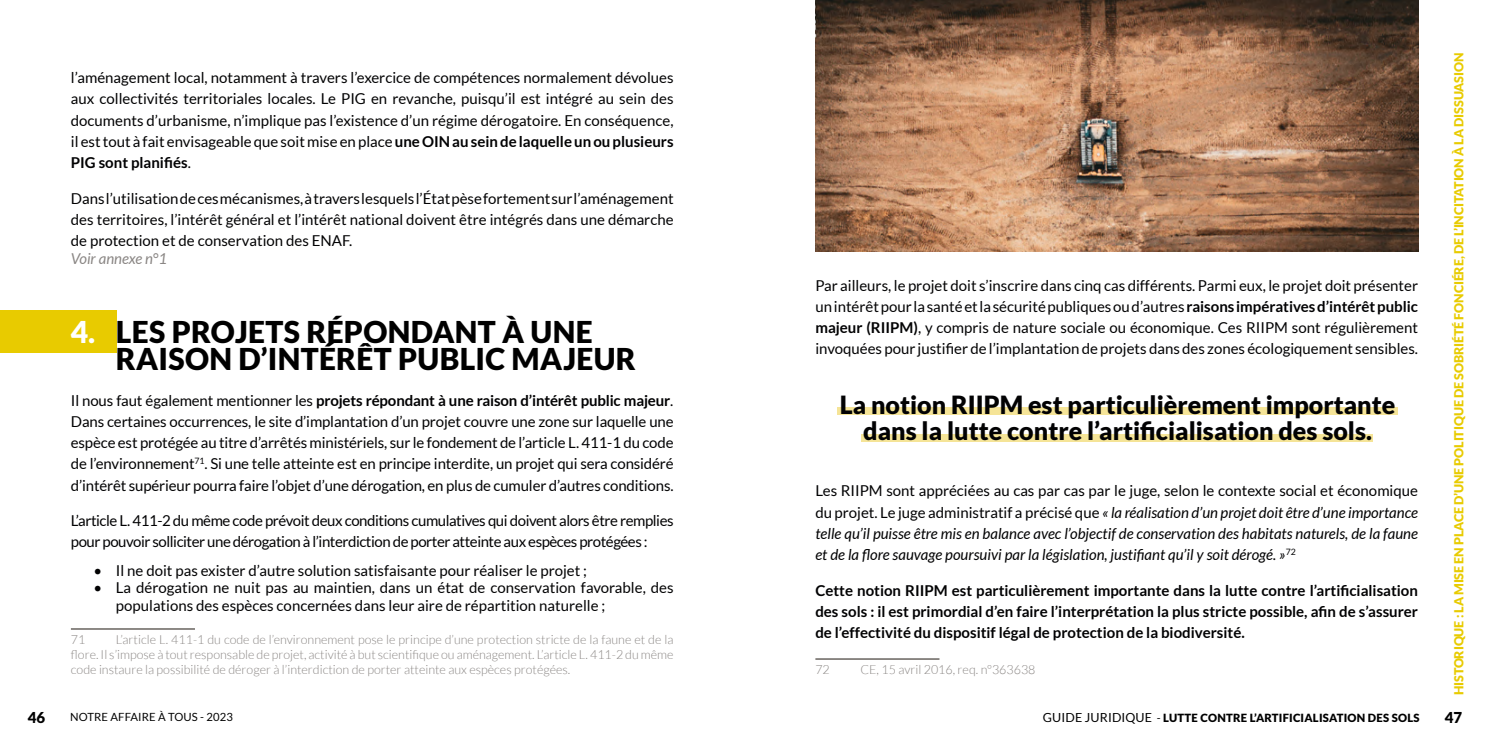
<style>
.page{position:relative;width:1489px;height:745px;background:#fff}
.page>*{position:absolute;margin:0;border:0;box-sizing:border-box;transform-origin:0 0}
.t1{font:900 30px/27.5px "Lato";letter-spacing:.01em;color:#000}
.t2{font:900 25px/26.2px "Lato";color:#020203;text-align:center}
.t3{font:15px/21.2px "Lato";color:#020203;text-align:justify}
.t4{font:italic 15px/21.2px "Lato";color:#020203;text-align:justify}
.t5{font:700 15px/21.2px "Lato";color:#020203;text-align:justify}
.t6{font:15px/21.2px "Lato";letter-spacing:-.03em;color:#020203}
.t7{font:italic 15px "Lato";color:#8a8684}
.t8{font:900 15px "Lato";color:#000}
.t9{font:300 12.5px/15px "Lato";color:#8a8684;text-align:justify}
.t10{font:900 12.5px "Lato";letter-spacing:-.01em;color:#e8cb00}
.t11{font:900 11.25px "Lato";letter-spacing:.02em;color:#000}
.t12{font:11.25px "Lato";letter-spacing:.01em;color:#000}
.s1{font-weight:700}
.s2{color:#fff}
.s3{font-style:normal}
.s4{font-weight:400;font-size:12.5px}
.s5{font-weight:400}
</style>
<div class="page">
<div style="left:0;top:310px;width:117px;height:43px;background:#e8cb00"></div>
<hr style="left:71px;top:628px;width:124px;height:1px;background:#1d160f">
<hr style="left:815px;top:658px;width:124px;height:1px;background:#1d160f">
<img style="left:815px;top:0;width:602px;height:252px">
<div style="left:837px;top:407px;width:560px;height:8px;background:#f5e497"></div>
<div style="left:861px;top:433px;width:511px;height:8px;background:#f5e497"></div>
<p class="t3" style="left:71px;top:67px;width:604px">l’aménagement local, notamment à travers l’exercice de compétences normalement dévolues aux collectivités territoriales locales. Le PIG en revanche, puisqu’il est intégré au sein des documents d’urbanisme, n’implique pas l’existence d’un régime dérogatoire. En conséquence, il est tout à fait envisageable que soit mise en place <span class="s1">une OIN au sein de laquelle un ou plusieurs PIG sont planifiés</span>.</p>
<p class="t3" style="left:71px;top:187px;width:604px">Dans l’utilisation de ces mécanismes, à travers lesquels l’État pèse fortement sur l’aménagement des territoires, l’intérêt général et l’intérêt national doivent être intégrés dans une démarche de protection et de conservation des ENAF.</p>
<p class="t7" style="left:71px;top:250px;width:98px">Voir annexe n°1</p>
<h1 class="t1" style="left:116px;top:317px;width:521px;text-indent:-45px"><span class="s2">4.</span> LES PROJETS RÉPONDANT À UNE<br>RAISON D’INTÉRÊT PUBLIC MAJEUR</h1>
<p class="t3" style="left:71px;top:389px;width:604px">Il nous faut également mentionner les <span class="s1">projets répondant à une raison d’intérêt public majeur</span>.<br>Dans certaines occurrences, le site d’implantation d’un projet couvre une zone sur laquelle une espèce est protégée au titre d’arrêtés ministériels, sur le fondement de l’article L. 411-1 du code de l’environnement<sup>71</sup>. Si une telle atteinte est en principe interdite, un projet qui sera considéré d’intérêt supérieur pourra faire l’objet d’une dérogation, en plus de cumuler d’autres conditions.</p>
<p class="t6" style="left:71px;top:509px;width:604px">L’article L. 411-2 du même code prévoit deux conditions cumulatives qui doivent alors être remplies pour pouvoir solliciter une dérogation à l’interdiction de porter atteinte aux espèces protégées :</p>
<p class="t3" style="left:93px;top:559px;width:495px">• Il ne doit pas exister d’autre solution satisfaisante pour réaliser le projet ;</p>
<p class="t3" style="left:116px;top:578px;width:559px;line-height:17.5px;text-indent:-22px">• La dérogation ne nuit pas au maintien, dans un état de conservation favorable, des populations des espèces concernées dans leur aire de répartition naturelle ;</p>
<p class="t9" style="left:71px;top:631px;width:16px">71</p>
<p class="t9" style="left:71px;top:631px;width:604px;text-indent:45px">L’article L. 411-1 du code de l’environnement pose le principe d’une protection stricte de la faune et de la flore. Il s’impose à tout responsable de projet, activité à but scientifique ou aménagement. L’article L. 411-2 du même code instaure la possibilité de déroger à l’interdiction de porter atteinte aux espèces protégées.</p>
<p class="t3" style="left:815px;top:274px;width:604px">Par ailleurs, le projet doit s’inscrire dans cinq cas différents. Parmi eux, le projet doit présenter un intérêt pour la santé et la sécurité publiques ou d’autres <span class="s1">raisons impératives d’intérêt public majeur (RIIPM)</span>, y compris de nature sociale ou économique. Ces RIIPM sont régulièrement invoquées pour justifier de l’implantation de projets dans des zones écologiquement sensibles.</p>
<h2 class="t2" style="left:839px;top:390px;width:557px">La notion RIIPM est particulièrement importante dans la lutte contre l’artificialisation des sols.</h2>
<p class="t4" style="left:815px;top:480px;width:604px"><span class="s3">Les RIIPM sont appréciées au cas par cas par le juge, selon le contexte social et économique du projet. Le juge administratif a précisé que</span> « la réalisation d’un projet doit être d’une importance telle qu’il puisse être mis en balance avec l’objectif de conservation des habitats naturels, de la faune et de la flore sauvage poursuivi par la législation, justifiant qu’il y soit dérogé. »<sup>72</sup></p>
<p class="t5" style="left:815px;top:579px;width:604px">Cette notion RIIPM est particulièrement importante dans la lutte contre l’artificialisation des sols : il est primordial d’en faire l’interprétation la plus stricte possible, afin de s’assurer de l’effectivité du dispositif légal de protection de la biodiversité.</p>
<p class="t9" style="left:815px;top:661px;width:16px">72</p>
<p class="t9" style="left:860px;top:661px;width:177px">CE, 15 avril 2016, req. n°363638</p>
<p class="t10" style="left:1451px;top:694px;width:643px;rotate:-90deg">HISTORIQUE : LA MISE EN PLACE D’UNE POLITIQUE DE SOBRIÉTÉ FONCIÉRE, DE L’INCITATION À LA DISSUASION</p>
<p class="t8" style="left:28px;top:707px;width:19px">46</p>
<p class="t12" style="left:70px;top:710px;width:164px">NOTRE AFFAIRE À TOUS - 2023</p>
<p class="t11" style="left:1042px;top:711px;width:378px"><span class="s4">GUIDE JURIDIQUE</span> <span class="s5">-</span> LUTTE CONTRE L’ARTIFICIALISATION DES SOLS</p>
<p class="t8" style="left:1444px;top:707px;width:19px">47</p>
</div>
